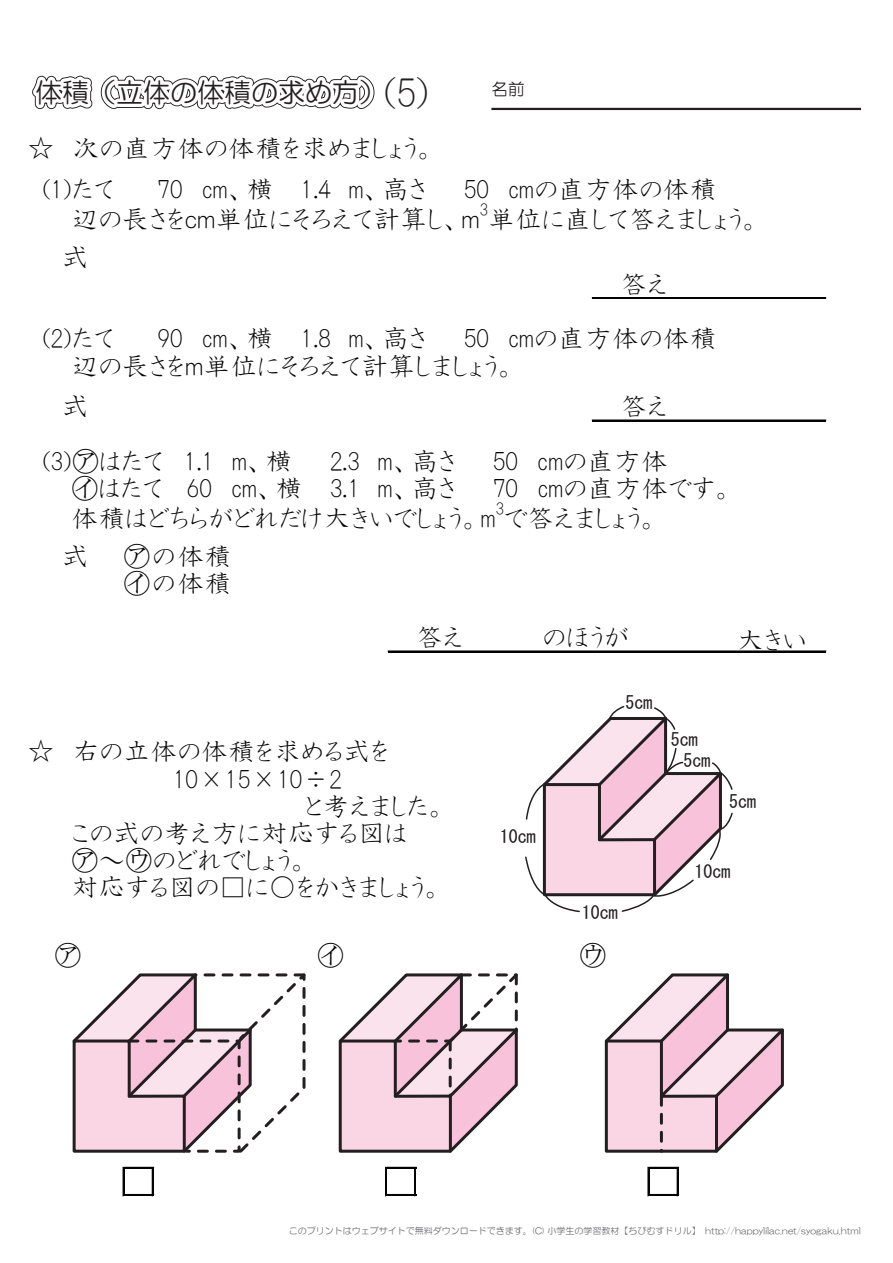
<style>
.page{position:relative;width:893px;height:1263px;background:#fff}
.page>*{position:absolute;margin:0;border:0;box-sizing:border-box;transform-origin:0 0}
.t1{font:42px "HGP Kyokashotai";color:#231f20}
.t2{font:27px/30.3px "HGP Kyokashotai";color:#030303}
.t3{font:27px "HG Maru Gothic MPRO";color:#231f20}
.t4{font:27px/27.2px "HG Kyokashotai";color:#030303}
.t5{font:27px "MS Mincho";color:#030303}
.t6{font:18px "MS Gothic";color:#231f20}
.t7{font:18px "HGP Kyokashotai";color:#030303}
.t8{font:16.65px "HG Maru Gothic MPRO";color:#231f20}
.t9{font:9px "HG Maru Gothic MPRO";color:#6c6d70}
.s1{font-family:"MS Mincho"}
</style>
<div class="page">
<svg style="left:32px;top:75px;width:343px;height:35px"></svg>
<hr style="left:491px;top:108px;width:370px;height:2px;background:#231f20">
<hr style="left:124px;top:1167px;width:30px;height:2px;background:#030303">
<hr style="left:124px;top:1194px;width:30px;height:2px;background:#030303">
<svg style="left:123px;top:1167px;width:1px;height:29px"></svg>
<hr style="left:152px;top:1169px;width:2px;height:27px;background:#030303">
<svg style="left:385px;top:1167px;width:31px;height:29px"></svg>
<svg style="left:648px;top:1167px;width:1px;height:29px"></svg>
<hr style="left:677px;top:1169px;width:2px;height:27px;background:#030303">
<hr style="left:592px;top:297px;width:234px;height:1px;background:#030303">
<hr style="left:592px;top:298px;width:234px;height:1px;background:#030303">
<hr style="left:592px;top:420px;width:234px;height:1px;background:#030303">
<hr style="left:388px;top:651px;width:438px;height:1px;background:#030303">
<hr style="left:649px;top:1167px;width:30px;height:2px;background:#030303">
<hr style="left:649px;top:1194px;width:30px;height:2px;background:#030303">
<svg style="left:525px;top:706px;width:208px;height:207px"></svg>
<svg style="left:72px;top:973px;width:234px;height:180px"></svg>
<svg style="left:338px;top:973px;width:180px;height:180px"></svg>
<svg style="left:604px;top:973px;width:180px;height:180px"></svg>
<h1 class="t1" style="left:383px;top:72px;width:48px">(5)</h1>
<p class="t2" style="left:42px;top:128px;width:395px;line-height:40.5px;text-indent:-15px">☆ 次の直方体の体積を求めましょう。(1)たて</p>
<p class="t3" style="left:35px;top:79px;width:352px">体積（立体の体積の求め方）</p>
<p class="t8" style="left:491px;top:81px;width:35px">名前</p>
<p class="t2" style="left:158px;top:174px;width:270px">70 cm、横 1.4 m、高さ</p>
<p class="t2" style="left:71px;top:174px;width:691px;text-indent:392px">50 cmの直方体の体積<br>辺の長さをｃｍ単位にそろえて計算し、ｍ単位に直して答えましょう。</p>
<p class="t7" style="left:480px;top:200px;width:10px">3</p>
<p class="t2" style="left:62px;top:242px;width:28px">式</p>
<p class="t2" style="left:620px;top:269px;width:49px">答え</p>
<p class="t2" style="left:42px;top:323px;width:74px">(2)たて</p>
<p class="t2" style="left:158px;top:323px;width:270px">90 cm、横 1.8 m、高さ</p>
<p class="t2" style="left:71px;top:325px;width:647px;line-height:27.2px;text-indent:392px">50 cmの直方体の体積辺の長さをｍ単位にそろえて計算しましょう。</p>
<p class="t2" style="left:62px;top:391px;width:28px">式</p>
<p class="t2" style="left:620px;top:391px;width:49px">答え</p>
<p class="t2" style="left:42px;top:446px;width:252px">(3)<span class="s1">㋐</span>はたて 1.1 m、横</p>
<p class="t2" style="left:330px;top:446px;width:127px">2.3 m、高さ</p>
<p class="t2" style="left:493px;top:446px;width:177px">50 cmの直方体</p>
<p class="t2" style="left:71px;top:473px;width:385px"><span class="s1">㋑</span>はたて 60 cm、横 3.1 m、高さ</p>
<p class="t2" style="left:71px;top:473px;width:664px;text-indent:422px">70 cmの直方体です。体積はどちらがどれだけ大きいでしょう。m で答えましょう。</p>
<p class="t7" style="left:496px;top:499px;width:10px">3</p>
<p class="t2" style="left:62px;top:541px;width:28px">式</p>
<p class="t4" style="left:123px;top:542px;width:110px"><span class="s1">㋐</span>の体積<span class="s1">㋑</span>の体積</p>
<p class="t2" style="left:416px;top:622px;width:49px">答え</p>
<p class="t2" style="left:543px;top:622px;width:88px">のほうが</p>
<p class="t2" style="left:737px;top:625px;width:72px">大きい</p>
<p class="t6" style="left:625px;top:693px;width:28px">5cm</p>
<p class="t2" style="left:28px;top:736px;width:363px">☆ 右の立体の体積を求める式を</p>
<p class="t2" style="left:173px;top:763px;width:171px">10×15×10÷2</p>
<p class="t2" style="left:305px;top:791px;width:144px">と考えました。</p>
<p class="t2" style="left:71px;top:818px;width:338px">この式の考え方に対応する図は</p>
<p class="t2" style="left:71px;top:845px;width:239px"><span class="s1">㋐</span>～<span class="s1">㋒</span>のどれでしょう。</p>
<p class="t2" style="left:71px;top:872px;width:373px">対応する図の□に○をかきましょう。</p>
<p class="t6" style="left:500px;top:828px;width:37px">10cm</p>
<p class="t6" style="left:582px;top:903px;width:37px">10cm</p>
<p class="t5" style="left:55px;top:942px;width:28px">㋐</p>
<p class="t5" style="left:317px;top:942px;width:28px">㋑</p>
<p class="t5" style="left:579px;top:942px;width:28px">㋒</p>
<p class="t6" style="left:671px;top:730px;width:28px">5cm</p>
<p class="t6" style="left:684px;top:752px;width:28px">5cm</p>
<p class="t6" style="left:729px;top:793px;width:28px">5cm</p>
<p class="t6" style="left:694px;top:862px;width:37px">10cm</p>
<p class="t9" style="left:289px;top:1226px;width:573px">このプリントはウェブサイトで無料ダウンロードできます。(C) 小学生の学習教材【ちびむすドリル】　http://happylilac.net/syogaku.html</p>
</div>
